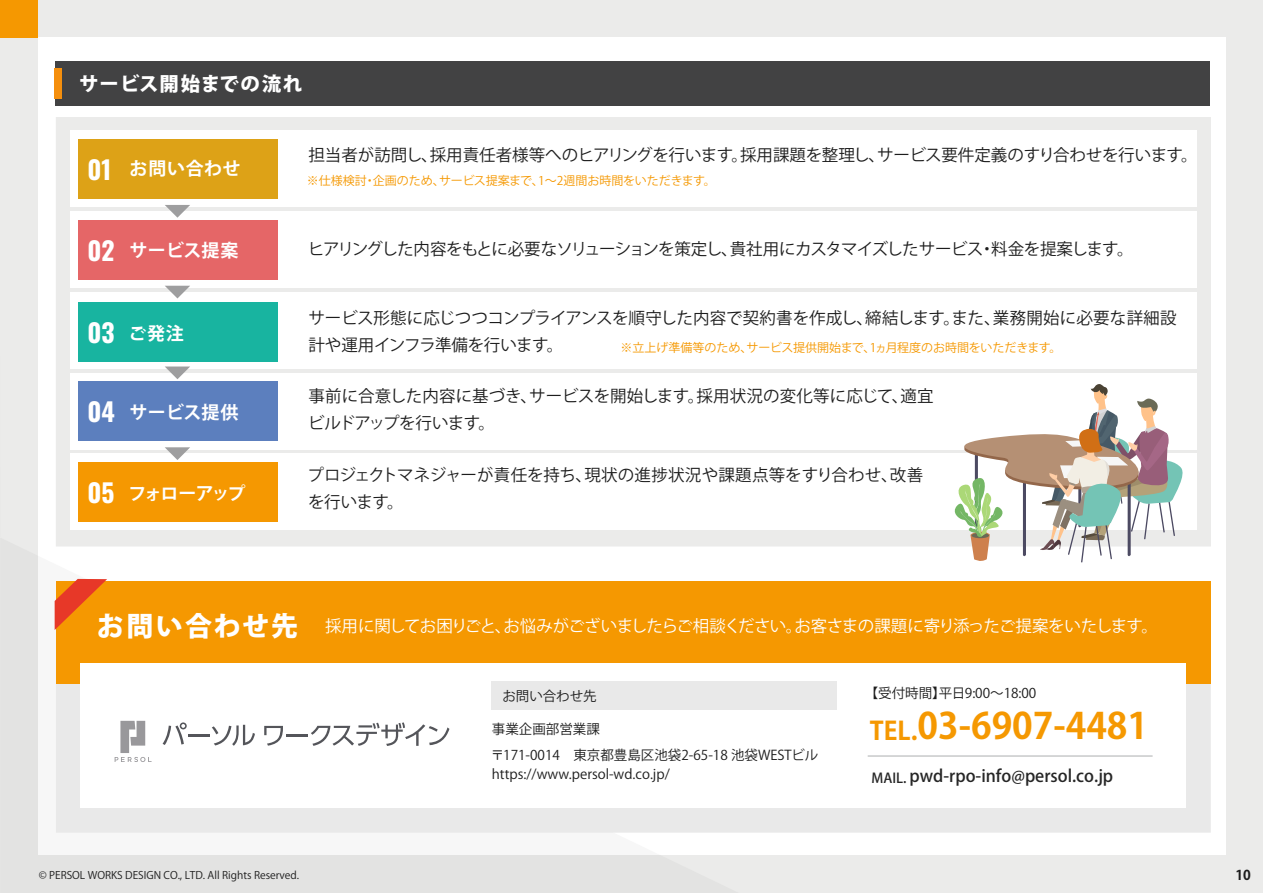
<style>
.page{position:relative;width:1263px;height:893px;background:#ebebea}
.page>*{position:absolute;margin:0;border:0;box-sizing:border-box;transform-origin:0 0}
.t1{font:700 36px "Koz Go Pr 6 N";color:#f59801}
.t2{font:800 19.35px "Koz Go Pr 6 N";letter-spacing:.055em;color:#fff}
.t3{font:700 18px "Koz Go Pr 6 N";letter-spacing:.01em;color:#fff}
.t4{font:700 18px "Koz Go Pr 6 N";letter-spacing:-.105em;color:#fff}
.t5{font:500 16.8px "Koz Go Pr 6 N";color:#262626}
.t6{font:16.5px/27px "Koz Go Pr 6 N";letter-spacing:-.01em;color:#1d1d1d}
.t7{font:16.5px "Koz Go Pr 6 N";letter-spacing:-.04em;color:#fff}
.t8{font:16.5px "Koz Go Pr 6 N";letter-spacing:-.05em;color:#1d1d1d}
.t9{font:500 13.65px "Koz Go Pr 6 N";color:#262626}
.t10{font:13.5px/19.5px "Koz Go Pr 6 N";color:#1d1d1d}
.t11{font:700 13.5px "Koz Go Pr 6 N";color:#1d1d1d}
.t12{font:12px "Koz Go Pr 6 N";color:#f59801}
.t13{font:10.5px "Koz Go Pr 6 N";color:#1d1d1d}
.s1{font-family:"Oswald";font-size:25.5px}
.s2{font-weight:800;font-size:27px}
.s3{font-size:25.2px}
</style>
<div class="page">
<div style="left:38px;top:38px;width:1187px;height:817px;background:#fff"></div>
<div style="left:56px;top:117px;width:1155px;height:429px;background:#ebebea"></div>
<div style="left:70px;top:130px;width:1127px;height:77px;background:#fff"></div>
<div style="left:70px;top:211px;width:1127px;height:77px;background:#fff"></div>
<div style="left:70px;top:292px;width:1127px;height:77px;background:#fff"></div>
<div style="left:70px;top:373px;width:1127px;height:76px;background:#fff"></div>
<div style="left:70px;top:454px;width:1127px;height:76px;background:#fff"></div>
<div style="left:55px;top:61px;width:1154px;height:45px;background:#424243"></div>
<div style="left:54px;top:68px;width:8px;height:30px;background:#f58f0d"></div>
<svg style="left:54px;top:356px;width:685px;height:274px"></svg>
<div style="left:0;top:0;width:38px;height:38px;background:#f59801"></div>
<div style="left:56px;top:618px;width:1155px;height:215px;background:#e9e9e9"></div>
<div style="left:56px;top:581px;width:1155px;height:102px;background:#f59801"></div>
<div style="left:81px;top:664px;width:1105px;height:144px;background:#fff"></div>
<svg style="left:115px;top:721px;width:37px;height:41px"></svg>
<svg style="left:163px;top:722px;width:24px;height:23px"></svg>
<hr style="left:188px;top:734px;width:21px;height:2px;background:#54555a">
<svg style="left:212px;top:725px;width:43px;height:21px"></svg>
<svg style="left:264px;top:726px;width:19px;height:20px"></svg>
<hr style="left:286px;top:734px;width:22px;height:2px;background:#54555a">
<svg style="left:311px;top:722px;width:138px;height:24px"></svg>
<div style="left:491px;top:681px;width:345px;height:29px;background:#e9e9e9"></div>
<svg style="left:932px;top:384px;width:255px;height:179px"></svg>
<svg style="left:55px;top:579px;width:52px;height:51px"></svg>
<div style="left:78px;top:139px;width:200px;height:60px;background:#dda217"></div>
<div style="left:78px;top:220px;width:200px;height:59px;background:#e56667"></div>
<div style="left:78px;top:302px;width:200px;height:60px;background:#18b4a0"></div>
<div style="left:78px;top:381px;width:200px;height:60px;background:#5c7fbe"></div>
<div style="left:78px;top:462px;width:200px;height:60px;background:#f59801"></div>
<svg style="left:165px;top:286px;width:25px;height:12px"></svg>
<svg style="left:165px;top:205px;width:25px;height:13px"></svg>
<svg style="left:165px;top:366px;width:25px;height:13px"></svg>
<svg style="left:165px;top:447px;width:25px;height:13px"></svg>
<hr style="left:868px;top:755px;width:284px;height:2px;background:#c8c9ca">
<p class="t2" style="left:79px;top:73px;width:225px">サービス開始までの流れ</p>
<p class="t3" style="left:88px;top:158px;width:154px"><span class="s1">01</span> お問い合わせ</p>
<p class="t6" style="left:308px;top:141px;width:891px">担当者が訪問し、採用責任者様等へのヒアリングを行います。採用課題を整理し、サービス要件定義のすり合わせを行います。</p>
<p class="t12" style="left:307px;top:174px;width:410px">※仕様検討・企画のため、サービス提案まで、1～2週間お時間をいただきます。</p>
<p class="t3" style="left:88px;top:241px;width:152px"><span class="s1">02</span> サービス提案</p>
<p class="t8" style="left:308px;top:240px;width:827px">ヒアリングした内容をもとに必要なソリューションを策定し、貴社用にカスタマイズしたサービス・料金を提案します。</p>
<p class="t3" style="left:88px;top:323px;width:98px"><span class="s1">03</span> ご発注</p>
<p class="t3" style="left:88px;top:402px;width:152px"><span class="s1">04</span> サービス提供</p>
<p class="t6" style="left:308px;top:305px;width:870px">サービス形態に応じつつコンプライアンスを順守した内容で契約書を作成し、締結します。また、業務開始に必要な詳細設計や運用インフラ準備を行います。</p>
<p class="t12" style="left:620px;top:341px;width:443px">※立上げ準備等のため、サービス提供開始まで、1ヵ月程度のお時間をいただきます。</p>
<p class="t6" style="left:308px;top:383px;width:627px">事前に合意した内容に基づき、サービスを開始します。採用状況の変化等に応じて、適宜ビルドアップを行います。</p>
<p class="t6" style="left:308px;top:462px;width:617px">プロジェクトマネジャーが責任を持ち、現状の進捗状況や課題点等をすり合わせ、改善</p>
<p class="t4" style="left:88px;top:483px;width:159px"><span class="s1">05</span> フォローアップ</p>
<p class="t6" style="left:308px;top:489px;width:97px">を行います。</p>
<p class="t7" style="left:97px;top:616px;width:1062px"><span class="s2">お問い合わせ先</span> 採用に関してお困りごと、お悩みがございましたらご相談ください。お客さまの課題に寄り添ったご提案をいたします。</p>
<p class="t10" style="left:502px;top:687px;width:96px">お問い合わせ先</p>
<p class="t10" style="left:865px;top:684px;width:173px">【受付時間】平日9:00～18:00</p>
<p class="t13" style="left:39px;top:869px;width:262px">© PERSOL WORKS DESIGN CO., LTD. All Rights Reserved.</p>
<p class="t10" style="left:492px;top:720px;width:109px">事業企画部営業課</p>
<h1 class="t1" style="left:870px;top:705px;width:280px"><span class="s3">TEL.</span>03-6907-4481</h1>
<p class="t10" style="left:491px;top:745px;width:329px">〒171-0014　東京都豊島区池袋2-65-18 池袋WESTビルhttps://www.persol-wd.co.jp/</p>
<p class="t5" style="left:909px;top:766px;width:205px">pwd-rpo-info@persol.co.jp</p>
<p class="t9" style="left:871px;top:770px;width:37px">MAIL.</p>
<p class="t11" style="left:1235px;top:867px;width:17px">10</p>
</div>
